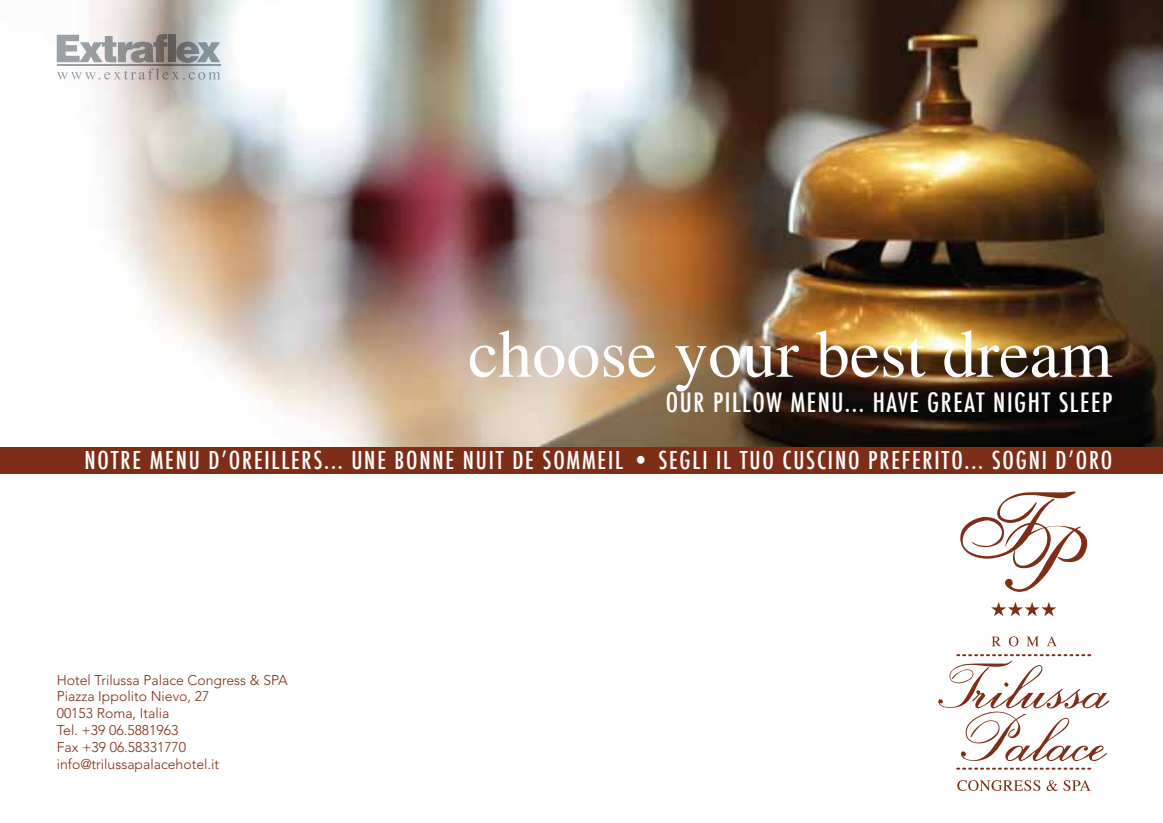
<style>
.page{position:relative;width:1163px;height:823px;background:#fff}
.page>*{position:absolute;margin:0;border:0;box-sizing:border-box;transform-origin:0 0}
.t1{font:68px "Times";color:#fff}
.t2{font:500 condensed 26px "Futura";letter-spacing:.06em;color:#fff}
.t3{font:500 condensed 24px "Futura";letter-spacing:.075em;color:#fff}
.t4{font:300 14px/16.8px "Avenir";color:#7e2d16}
</style>
<div class="page">
<img style="left:56px;top:0;width:1106px;height:447px">
<div style="left:0;top:447px;width:1162px;height:26px;background:#7e2d16"></div>
<svg style="left:960px;top:491px;width:127px;height:101px"></svg>
<svg style="left:991px;top:602px;width:65px;height:14px"></svg>
<svg style="left:991px;top:636px;width:9px;height:9px"></svg>
<svg style="left:1008px;top:636px;width:10px;height:10px"></svg>
<svg style="left:1026px;top:636px;width:12px;height:9px"></svg>
<svg style="left:1048px;top:636px;width:8px;height:9px"></svg>
<svg style="left:957px;top:780px;width:83px;height:10px"></svg>
<svg style="left:1046px;top:780px;width:11px;height:10px"></svg>
<svg style="left:1063px;top:780px;width:27px;height:10px"></svg>
<svg style="left:938px;top:654px;width:171px;height:106px"></svg>
<svg style="left:957px;top:767px;width:133px;height:2px"></svg>
<svg style="left:57px;top:34px;width:163px;height:46px;background:#b3b3b3"></svg>
<h1 class="t1" style="left:468px;top:315px;width:645px">choose your best dream</h1>
<h2 class="t2" style="left:666px;top:386px;width:448px">OUR PILLOW MENU... HAVE GREAT NIGHT SLEEP</h2>
<h3 class="t3" style="left:84px;top:445px;width:1029px">NOTRE MENU D’OREILLERS... UNE BONNE NUIT DE SOMMEIL • SEGLI IL TUO CUSCINO PREFERITO... SOGNI D’ORO</h3>
<p class="t4" style="left:57px;top:671px;width:232px">Hotel Trilussa Palace Congress &amp; SPA<br>Piazza Ippolito Nievo, 27<br>00153 Roma, Italia<br>Tel. +39 06.5881963<br>Fax +39 06.58331770 info@trilussapalacehotel.it</p>
</div>
